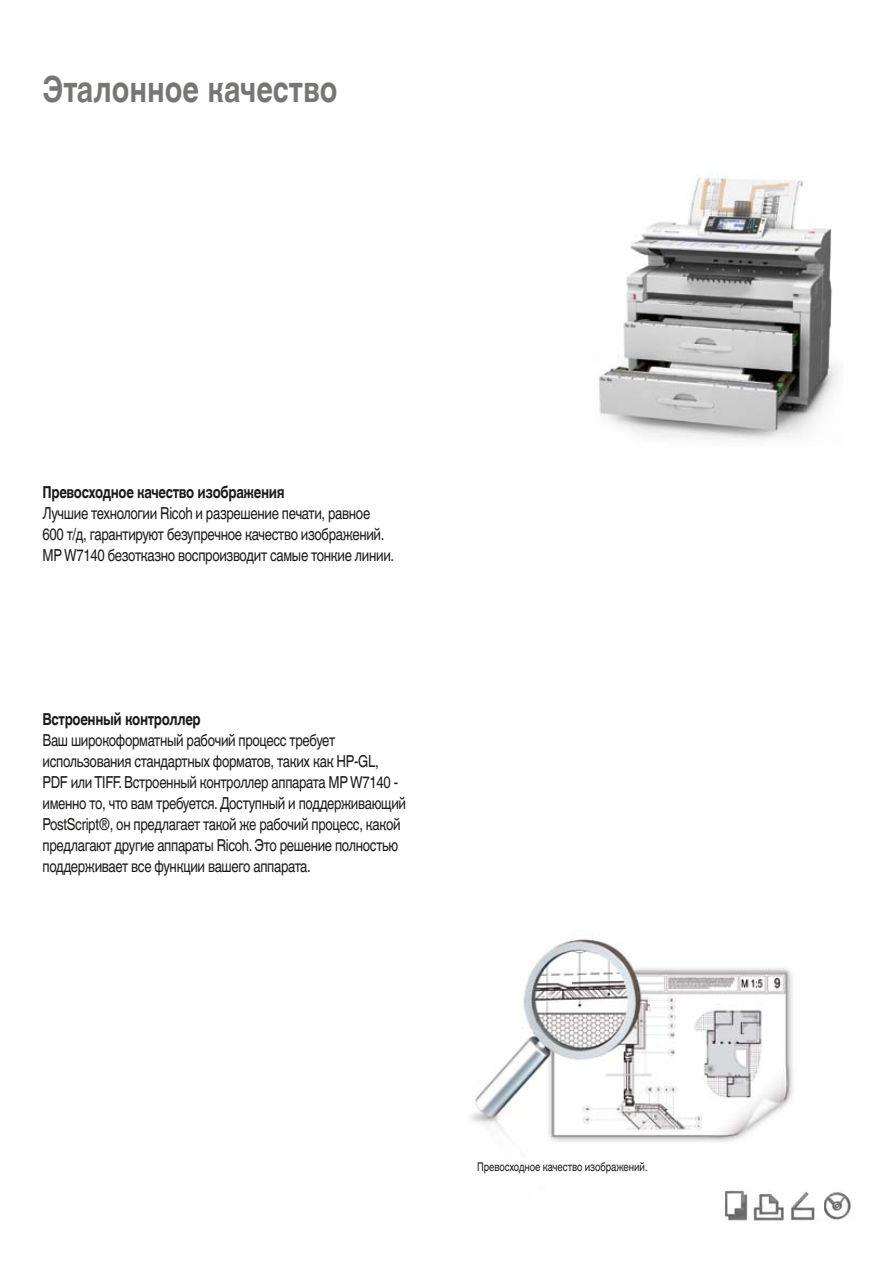
<style>
.page{position:relative;width:893px;height:1263px;background:#fff}
.page>*{position:absolute;margin:0;border:0;box-sizing:border-box;transform-origin:0 0}
.t1{font:700 36px "Helvetica Linotype";color:#767674;scale:.8 1}
.t2{font:16.5px/21px "Helvetica Linotype";letter-spacing:-.025em;color:#1a1a18;scale:.8 1}
.t3{font:700 16.5px "Helvetica Linotype";letter-spacing:-.025em;color:#1a1a18;scale:.8 1}
.t4{font:12px "Helvetica Linotype";letter-spacing:-.005em;color:#1a1a18;scale:.8 1}
</style>
<div class="page">
<img style="left:471px;top:939px;width:322px;height:203px">
<img style="left:598px;top:176px;width:241px;height:264px">
<img style="left:824px;top:1192px;width:27px;height:28px">
<img style="left:790px;top:1191px;width:25px;height:30px">
<img style="left:753px;top:1194px;width:31px;height:27px">
<img style="left:724px;top:1190px;width:24px;height:31px">
<h1 class="t1" style="left:43px;top:69px;width:370px">Эталонное качество</h1>
<p class="t3" style="left:43px;top:483px;width:304px">Превосходное качество изображения</p>
<p class="t2" style="left:43px;top:503px;width:441px">Лучшие технологии Ricoh и разрешение печати, равное<br>600 т/д, гарантируют безупречное качество изображений.<br>MP W7140 безотказно воспроизводит самые тонкие линии.</p>
<p class="t3" style="left:43px;top:710px;width:199px">Встроенный контроллер</p>
<p class="t2" style="left:43px;top:730px;width:456px">Ваш широкоформатный рабочий процесс требует использования стандартных форматов, таких как HP-GL, PDF или TIFF. Встроенный контроллер аппарата MP W7140 - именно то, что вам требуется. Доступный и поддерживающий PostScript®, он предлагает такой же рабочий процесс, какой предлагают другие аппараты Ricoh. Это решение полностью поддерживает все функции вашего аппарата.</p>
<p class="t4" style="left:477px;top:1160px;width:215px">Превосходное качество изображений.</p>
</div>
